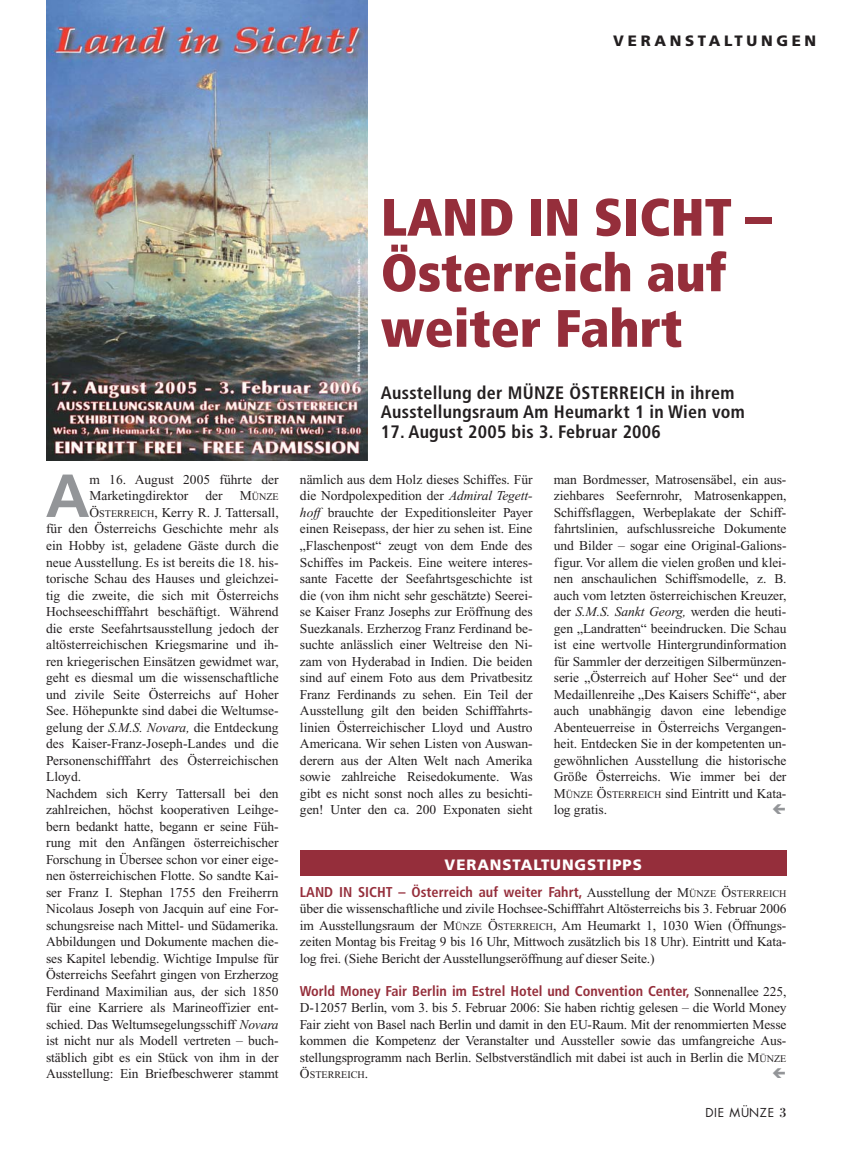
<style>
.page{position:relative;width:851px;height:1149px;background:#fff}
.page>*{position:absolute;margin:0;border:0;box-sizing:border-box;transform-origin:0 0}
.t1{font:700 60.75px "Frutiger";color:#939598}
.t2{font:900 condensed 52.5px/55.5px "Frutiger";color:#952e3b}
.t3{font:700 condensed 18px/19.6px "Frutiger";letter-spacing:.015em;color:#231f20}
.t4{font:900 15px "Frutiger";letter-spacing:.06em;color:#fff}
.t5{font:900 15px "Frutiger";letter-spacing:.245em;color:#231f20}
.t6{font:700 condensed 14.25px "Frutiger";color:#952e3b}
.t7{font:13.5px/16.5px "Times New Roman";letter-spacing:-.005em;color:#231f20;text-align:justify}
.t8{font:12px "Futura";letter-spacing:.06em;color:#231f20}
.t9{font:10.2px "Times New Roman";color:#231f20}
.s1{font-size:13.5px}
.s2{font-size:10.2px}
.s3{font-style:italic}
.s4{font-family:"Times New Roman";font-weight:400;font-stretch:normal;font-size:13.5px;color:#231f20}
.s5{font-family:"Times New Roman";font-weight:400;font-stretch:normal;font-size:10.2px;color:#231f20}
.s6{font-family:"Bodoni";font-size:14.25px}
</style>
<div class="page">
<img style="left:46px;top:1px;width:321px;height:459px">
<div style="left:300px;top:849px;width:486px;height:26px;background:#952e3b"></div>
<p class="t5" style="left:613px;top:35px;width:204px">VERANSTALTUNGEN</p>
<h1 class="t1" style="left:46px;top:471px;width:45px">A</h1>
<p class="t7" style="left:89px;top:472px;width:191px">m 16. August 2005 führte der<br>Marketingdirektor</p>
<p class="t7" style="left:205px;top:489px;width:19px">der</p>
<p class="t9" style="left:240px;top:493px;width:40px"><span class="s1">M</span>ÜNZE</p>
<p class="t7" style="left:46px;top:505px;width:234px;text-align:left;text-indent:43px">Ö<span class="s2">STERREICH</span>, Kerry R. J. Tattersall, für den Österreichs Geschichte mehr als ein Hobby ist, geladene Gäste durch die neue Ausstellung. Es ist bereits die 18. his&shy;torische Schau des Hauses und gleichzei&shy;tig die zweite, die sich mit Österreichs Hochseeschifffahrt beschäftigt. Während die erste Seefahrtsausstellung jedoch der altösterreichischen Kriegsmarine und ih&shy;ren kriegerischen Einsätzen gewidmet war, geht es diesmal um die wissenschaftliche und zivile Seite Österreichs auf Hoher See. Höhepunkte sind dabei die Weltumse&shy;gelung der <span class="s3">S.M.S. Novara,</span> die Entdeckung des Kaiser-Franz-Joseph-Landes und die Personenschifffahrt des Österreichischen Lloyd.<br>Nachdem sich Kerry Tattersall bei den zahlreichen, höchst kooperativen Leihge&shy;bern bedankt hatte, begann er seine Füh&shy;rung mit den Anfängen österreichischer Forschung in Übersee schon vor einer eige&shy;nen österreichischen Flotte. So sandte Kai&shy;ser Franz I. Stephan 1755 den Freiherrn Nicolaus Joseph von Jacquin auf eine For&shy;schungsreise nach Mittel- und Südamerika.<br>Abbildungen und Dokumente machen die&shy;ses Kapitel lebendig. Wichtige Impulse für Österreichs Seefahrt gingen von Erzherzog Ferdinand Maximilian aus, der sich 1850 für eine Karriere als Marineoffizier ent&shy;schied. Das Weltumsegelungsschiff <span class="s3">Novara </span>ist nicht nur als Modell vertreten – buch&shy;stäblich gibt es ein Stück von ihm in der Ausstellung: Ein Briefbeschwerer stammt</p>
<h2 class="t2" style="left:381px;top:194px;width:392px">LAND IN SICHT –<br>Österreich auf weiter Fahrt</h2>
<h3 class="t3" style="left:381px;top:384px;width:365px">Ausstellung der MÜNZE ÖSTERREICH in ihrem<br>Ausstellungsraum Am Heumarkt 1 in Wien vom</h3>
<h3 class="t3" style="left:381px;top:423px;width:281px">17. August 2005 bis 3. Februar 2006</h3>
<p class="t7" style="left:300px;top:472px;width:234px">nämlich aus dem Holz dieses Schiffes. Für die Nordpolexpedition der <span class="s3">Admiral Tegett&shy;hoff</span> brauchte der Expeditionsleiter Payer einen Reisepass, der hier zu sehen ist. Eine „Flaschenpost“ zeugt von dem Ende des Schiffes im Packeis. Eine weitere interes&shy;sante Facette der Seefahrtsgeschichte ist die (von ihm nicht sehr geschätzte) Seerei&shy;se Kaiser Franz Josephs zur Eröffnung des Suezkanals. Erzherzog Franz Ferdinand be&shy;suchte anlässlich einer Weltreise den Ni&shy;zam von Hyderabad in Indien. Die beiden sind auf einem Foto aus dem Privatbesitz Franz Ferdinands zu sehen. Ein Teil der Ausstellung gilt den beiden Schifffahrts&shy;linien Österreichischer Lloyd und Austro Americana. Wir sehen Listen von Auswan&shy;derern aus der Alten Welt nach Amerika sowie zahlreiche Reisedokumente. Was gibt es nicht sonst noch alles zu besichti&shy;gen! Unter den ca. 200 Exponaten sieht</p>
<p class="t7" style="left:553px;top:472px;width:234px">man Bordmesser, Matrosensäbel, ein aus&shy;ziehbares Seefernrohr, Matrosenkappen, Schiffsflaggen, Werbeplakate der Schiff&shy;fahrtslinien, aufschlussreiche Dokumente und Bilder – sogar eine Original-Galions&shy;figur. Vor allem die vielen großen und klei&shy;nen anschaulichen Schiffsmodelle, z. B. auch vom letzten österreichischen Kreuzer, der <span class="s3">S.M.S. Sankt Georg,</span> werden die heuti&shy;gen „Landratten“ beeindrucken. Die Schau ist eine wertvolle Hintergrundinformation für Sammler der derzeitigen Silbermünzen&shy;serie „Österreich auf Hoher See“ und der Medaillenreihe „Des Kaisers Schiffe“, aber auch unabhängig davon eine lebendige Abenteuerreise in Österreichs Vergangen&shy;heit. Entdecken Sie in der kompetenten un&shy;gewöhnlichen Ausstellung die historische Größe Österreichs. Wie immer bei der M<span class="s2">ÜNZE</span> Ö<span class="s2">STERREICH</span> sind Eintritt und Kata&shy;log gratis.</p>
<p class="t4" style="left:444px;top:858px;width:199px">VERANSTALTUNGSTIPPS</p>
<p class="t6" style="left:300px;top:885px;width:488px">LAND IN SICHT – Österreich auf weiter Fahrt, <span class="s4">Ausstellung der M</span><span class="s5">ÜNZE</span> <span class="s4">Ö</span><span class="s5">STERREICH</span></p>
<p class="t7" style="left:300px;top:901px;width:488px">über die wissenschaftliche und zivile Hochsee-Schifffahrt Altösterreichs bis 3. Februar 2006 im Ausstellungsraum der M<span class="s2">ÜNZE</span> Ö<span class="s2">STERREICH</span>, Am Heumarkt 1, 1030 Wien (Öffnungs&shy;zeiten Montag bis Freitag 9 bis 16 Uhr, Mittwoch zusätzlich bis 18 Uhr). Eintritt und Kata&shy;log frei. (Siehe Bericht der Ausstellungseröffnung auf dieser Seite.)</p>
<p class="t6" style="left:300px;top:984px;width:488px">World Money Fair Berlin im Estrel Hotel und Convention Center, <span class="s4">Sonnenallee 225,</span></p>
<p class="t7" style="left:300px;top:1000px;width:488px">D-12057 Berlin, vom 3. bis 5. Februar 2006: Sie haben richtig gelesen – die World Money Fair zieht von Basel nach Berlin und damit in den EU-Raum. Mit der renommierten Messe kommen die Kompetenz der Veranstalter und Aussteller sowie das umfangreiche Aus&shy;stellungsprogramm nach Berlin. Selbstverständlich mit dabei ist auch in Berlin die M<span class="s2">ÜNZE</span></p>
<p class="t9" style="left:300px;top:1070px;width:70px"><span class="s1">Ö</span>STERREICH<span class="s1">.</span></p>
<p class="t8" style="left:705px;top:1106px;width:82px">DIE MÜNZE <span class="s6">3</span></p>
</div>
